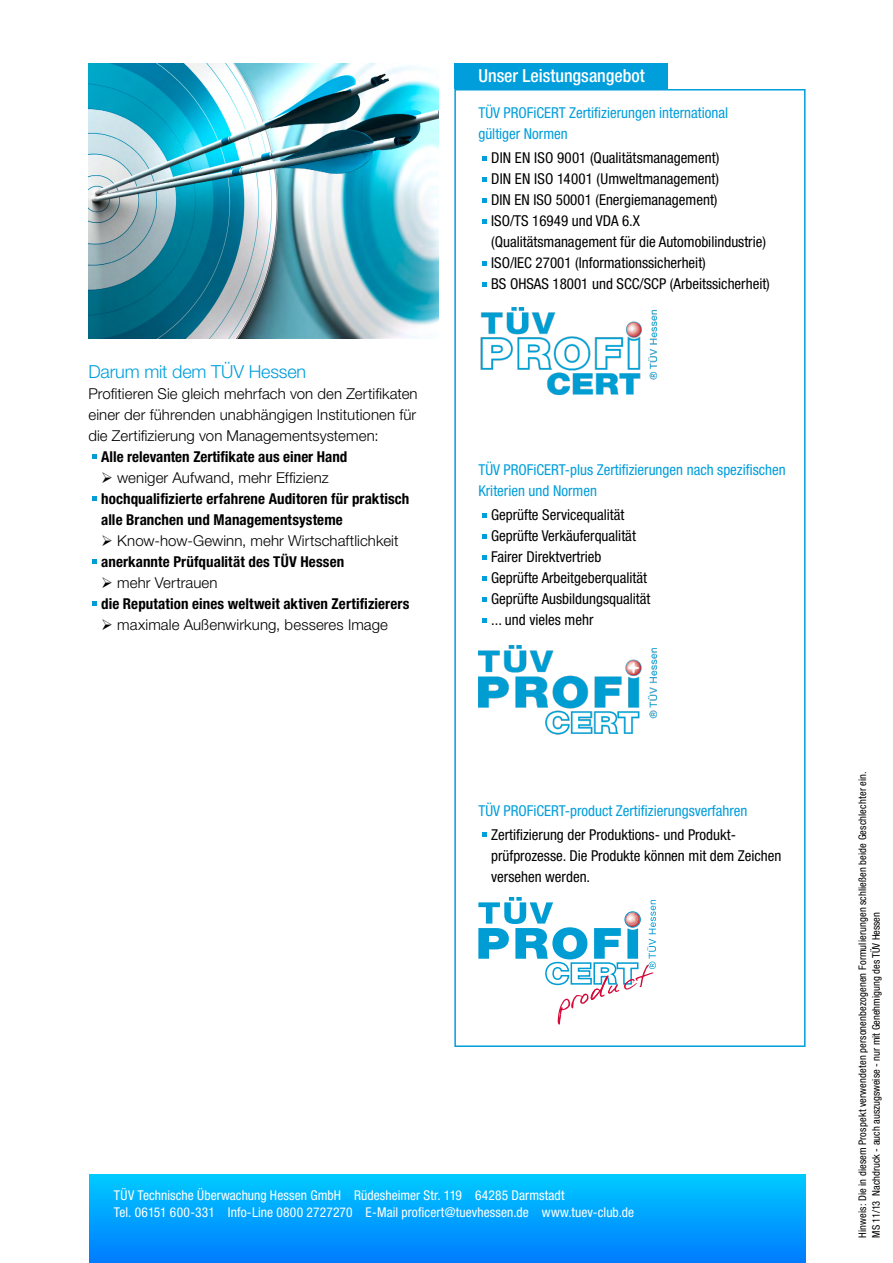
<style>
.page{position:relative;width:893px;height:1263px;background:#fff}
.page>*{position:absolute;margin:0;border:0;box-sizing:border-box;transform-origin:0 0}
.t1{font:500 condensed 18px "Helvetica Neue LT Pro";color:#fff}
.t2{font:300 18px "Helvetica Neue LT Pro";letter-spacing:-.01em;color:#009edb}
.t3{font:condensed 15px/21px "Helvetica Neue LT Pro";color:#000}
.t4{font:300 15px/21px "Helvetica Neue LT Pro";letter-spacing:.005em;color:#000;text-align:justify}
.t5{font:700 condensed 15px/21px "Helvetica Neue LT Pro";letter-spacing:.005em;color:#000}
.t6{font:condensed 15px/21px "Helvetica Neue LT Pro";color:#009edb}
.t7{font:condensed 13.5px/16.5px "Helvetica Neue LT Pro";letter-spacing:.005em;color:#fff}
.t8{font:condensed 10.5px/13.5px "Helvetica Neue LT Pro";letter-spacing:.01em;color:#000}
.s1{font-weight:300;font-stretch:normal}
.s2{font-weight:700;font-stretch:condensed}
</style>
<div class="page">
<div style="left:89px;top:1174px;width:716px;height:89px;background:linear-gradient(to bottom,#00cbff,#007aff)"></div>
<svg style="left:93px;top:454px;width:4px;height:5px"></svg>
<svg style="left:93px;top:496px;width:4px;height:5px"></svg>
<svg style="left:93px;top:559px;width:4px;height:5px"></svg>
<svg style="left:93px;top:601px;width:4px;height:5px"></svg>
<img style="left:88px;top:63px;width:350px;height:276px">
<div style="left:454px;top:89px;width:352px;height:958px;border:2px solid #009edb"></div>
<div style="left:454px;top:63px;width:214px;height:26px;background:#009edb"></div>
<svg style="left:483px;top:156px;width:4px;height:5px"></svg>
<svg style="left:483px;top:177px;width:4px;height:5px"></svg>
<svg style="left:483px;top:198px;width:4px;height:5px"></svg>
<svg style="left:483px;top:219px;width:4px;height:5px"></svg>
<svg style="left:483px;top:261px;width:4px;height:5px"></svg>
<svg style="left:483px;top:282px;width:4px;height:5px"></svg>
<svg style="left:482px;top:513px;width:4px;height:4px"></svg>
<svg style="left:482px;top:534px;width:4px;height:4px"></svg>
<svg style="left:482px;top:555px;width:4px;height:4px"></svg>
<svg style="left:482px;top:576px;width:4px;height:4px"></svg>
<svg style="left:482px;top:597px;width:4px;height:4px"></svg>
<svg style="left:482px;top:618px;width:4px;height:4px"></svg>
<svg style="left:482px;top:832px;width:4px;height:5px"></svg>
<img style="left:480px;top:307px;width:177px;height:87px">
<img style="left:478px;top:645px;width:179px;height:90px">
<svg style="left:478px;top:897px;width:178px;height:127px"></svg>
<p class="t2" style="left:88px;top:360px;width:219px">Darum mit dem TÜV Hessen</p>
<p class="t4" style="left:88px;top:382px;width:331px">Profitieren Sie gleich mehrfach von den Zertifikaten einer der führenden unabhängigen Institutionen für die Zertifizierung von Managementsystemen:</p>
<p class="t5" style="left:101px;top:446px;width:248px">Alle relevanten Zertifikate aus einer Hand</p>
<p class="t5" style="left:101px;top:467px;width:310px">➢ <span class="s1">weniger Aufwand, mehr Effizienz </span>hochqualifizierte erfahrene Auditoren für praktisch alle Branchen und Managementsysteme</p>
<p class="t4" style="left:101px;top:529px;width:299px">➢ Know-how-Gewinn, mehr Wirtschaftlichkeit <span class="s2">anerkannte Prüfqualität des TÜV Hessen</span></p>
<p class="t5" style="left:101px;top:572px;width:310px">➢ <span class="s1">mehr Vertrauen<br></span>die Reputation eines weltweit aktiven Zertifizierers</p>
<p class="t4" style="left:101px;top:613px;width:288px">➢ maximale Außenwirkung, besseres Image</p>
<p class="t1" style="left:478px;top:65px;width:168px">Unser Leistungsangebot</p>
<p class="t6" style="left:478px;top:102px;width:251px">TÜV PROFiCERT Zertifizierungen international gültiger Normen</p>
<p class="t3" style="left:491px;top:147px;width:280px">DIN EN ISO 9001 (Qualitätsmanagement)<br>DIN EN ISO 14001 (Umweltmanagement)<br>DIN EN ISO 50001 (Energiemanagement)<br>ISO/TS 16949 und VDA 6.X<br>(Qualitätsmanagement für die Automobilindustrie)<br>ISO/IEC 27001 (Informationssicherheit)<br>BS OHSAS 18001 und SCC/SCP (Arbeitssicherheit)</p>
<p class="t6" style="left:478px;top:459px;width:309px">TÜV PROFiCERT-plus Zertifizierungen nach spezifischen<br>Kriterien und Normen</p>
<p class="t3" style="left:491px;top:504px;width:161px">Geprüfte Servicequalität<br>Geprüfte Verkäuferqualität<br>Fairer Direktvertrieb<br>Geprüfte Arbeitgeberqualität<br>Geprüfte Ausbildungsqualität ... und vieles mehr</p>
<p class="t6" style="left:478px;top:800px;width:271px">TÜV PROFiCERT-product Zertifizierungsverfahren</p>
<p class="t3" style="left:491px;top:824px;width:292px">Zertifizierung der Produktions- und Produkt&shy;prüfprozesse. Die Produkte können mit dem Zeichen versehen werden.</p>
<p class="t7" style="left:114px;top:1187px;width:522px">TÜV Technische Überwachung Hessen GmbH Rüdesheimer Str. 119 64285 Darmstadt<br>Tel. 06151 600-331 Info-Line 0800 2727270 E-Mail proficert@tuevhessen.de www.tuev-club.de</p>
<p class="t8" style="left:856px;top:1238px;width:468px;rotate:-90deg">Hinweis: Die in diesem Prospekt verwendeten personenbezogenen Formulierungen schließen beide Geschlechter ein.<br>MS 11/13 Nachdruck - auch auszugsweise - nur mit Genehmigung des TÜV Hessen</p>
</div>
